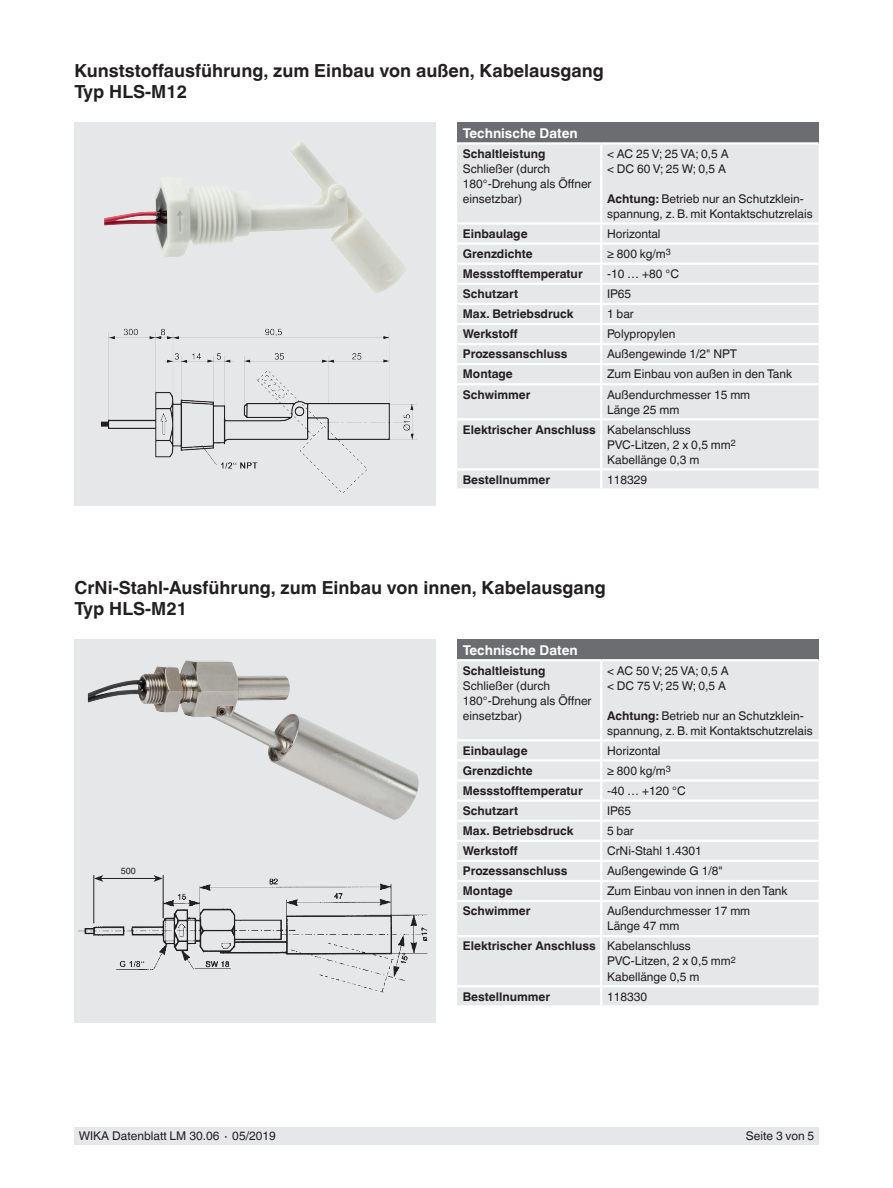
<style>
.page{position:relative;width:893px;height:1188px;background:#fff}
.page>*{position:absolute;margin:0;border:0;box-sizing:border-box;transform-origin:0 0}
.t1{font:700 18px/21px "Helvetica World";color:#231f20}
.t2{font:700 13.5px "Helvetica World";color:#fff}
.t3{font:12px/15px "Helvetica World";color:#231f20}
.t4{font:700 12px "Helvetica World";color:#231f20}
.t5{font:9px "Helvetica World";color:#231f20}
.s1{font-weight:700}
</style>
<div class="page">
<div style="left:74px;top:1128px;width:745px;height:17px;background:#e6e7e9"></div>
<div style="left:74px;top:122px;width:362px;height:384px;background:#e6e7e9"></div>
<div style="left:74px;top:639px;width:362px;height:383px;background:#e6e7e9"></div>
<img style="left:100px;top:328px;width:317px;height:165px">
<img style="left:79px;top:875px;width:349px;height:118px">
<img style="left:88px;top:660px;width:331px;height:160px">
<hr style="left:93px;top:875px;width:1px;height:48px;background:#231f20">
<hr style="left:163px;top:875px;width:1px;height:43px;background:#231f20">
<hr style="left:101px;top:878px;width:55px;height:1px;background:#231f20">
<svg style="left:94px;top:875px;width:9px;height:7px"></svg>
<svg style="left:153px;top:875px;width:10px;height:7px"></svg>
<div style="left:457px;top:122px;width:362px;height:21px;background:#6c6d70"></div>
<div style="left:457px;top:145px;width:362px;height:343px;background:#e6e7e9"></div>
<div style="left:457px;top:285px;width:362px;height:183px;background:#e6e7e9"></div>
<hr style="left:457px;top:222px;width:144px;height:3px;background:#fff">
<hr style="left:457px;top:242px;width:144px;height:3px;background:#fff">
<hr style="left:457px;top:263px;width:144px;height:2px;background:#fff">
<hr style="left:457px;top:283px;width:144px;height:2px;background:#fff">
<hr style="left:457px;top:303px;width:144px;height:2px;background:#fff">
<hr style="left:457px;top:323px;width:144px;height:2px;background:#fff">
<hr style="left:457px;top:343px;width:144px;height:2px;background:#fff">
<hr style="left:457px;top:363px;width:144px;height:2px;background:#fff">
<hr style="left:457px;top:383px;width:144px;height:2px;background:#fff">
<hr style="left:457px;top:418px;width:144px;height:2px;background:#fff">
<hr style="left:457px;top:468px;width:144px;height:3px;background:#fff">
<svg style="left:600px;top:471px;width:2px;height:17px"></svg>
<hr style="left:600px;top:145px;width:2px;height:77px;background:#fff">
<hr style="left:601px;top:222px;width:218px;height:3px;background:#fff">
<hr style="left:601px;top:242px;width:218px;height:3px;background:#fff">
<hr style="left:601px;top:263px;width:218px;height:2px;background:#fff">
<hr style="left:601px;top:283px;width:218px;height:2px;background:#fff">
<svg style="left:600px;top:225px;width:2px;height:158px"></svg>
<hr style="left:601px;top:303px;width:218px;height:2px;background:#fff">
<hr style="left:601px;top:323px;width:218px;height:2px;background:#fff">
<hr style="left:601px;top:343px;width:218px;height:2px;background:#fff">
<hr style="left:601px;top:363px;width:218px;height:2px;background:#fff">
<hr style="left:601px;top:383px;width:218px;height:2px;background:#fff">
<hr style="left:600px;top:385px;width:2px;height:33px;background:#fff">
<hr style="left:601px;top:418px;width:218px;height:2px;background:#fff">
<hr style="left:600px;top:420px;width:2px;height:48px;background:#fff">
<hr style="left:601px;top:468px;width:218px;height:3px;background:#fff">
<hr style="left:457px;top:142px;width:144px;height:3px;background:#fff">
<hr style="left:601px;top:142px;width:218px;height:3px;background:#fff">
<div style="left:457px;top:639px;width:362px;height:21px;background:#6c6d70"></div>
<div style="left:457px;top:661px;width:362px;height:344px;background:#e6e7e9"></div>
<div style="left:457px;top:802px;width:362px;height:183px;background:#e6e7e9"></div>
<hr style="left:457px;top:739px;width:144px;height:2px;background:#fff">
<hr style="left:457px;top:759px;width:144px;height:3px;background:#fff">
<hr style="left:457px;top:779px;width:144px;height:3px;background:#fff">
<hr style="left:457px;top:799px;width:144px;height:3px;background:#fff">
<hr style="left:457px;top:820px;width:144px;height:2px;background:#fff">
<hr style="left:457px;top:840px;width:144px;height:2px;background:#fff">
<hr style="left:457px;top:860px;width:144px;height:2px;background:#fff">
<hr style="left:457px;top:880px;width:144px;height:2px;background:#fff">
<hr style="left:457px;top:900px;width:144px;height:2px;background:#fff">
<hr style="left:457px;top:935px;width:144px;height:2px;background:#fff">
<hr style="left:457px;top:985px;width:144px;height:2px;background:#fff">
<svg style="left:600px;top:987px;width:2px;height:18px"></svg>
<hr style="left:600px;top:661px;width:2px;height:78px;background:#fff">
<hr style="left:601px;top:739px;width:218px;height:2px;background:#fff">
<hr style="left:601px;top:759px;width:218px;height:3px;background:#fff">
<hr style="left:601px;top:779px;width:218px;height:3px;background:#fff">
<hr style="left:601px;top:799px;width:218px;height:3px;background:#fff">
<svg style="left:600px;top:741px;width:2px;height:159px"></svg>
<hr style="left:601px;top:820px;width:218px;height:2px;background:#fff">
<hr style="left:601px;top:840px;width:218px;height:2px;background:#fff">
<hr style="left:601px;top:860px;width:218px;height:2px;background:#fff">
<hr style="left:601px;top:880px;width:218px;height:2px;background:#fff">
<hr style="left:601px;top:900px;width:218px;height:2px;background:#fff">
<hr style="left:600px;top:902px;width:2px;height:33px;background:#fff">
<hr style="left:601px;top:935px;width:218px;height:2px;background:#fff">
<hr style="left:600px;top:937px;width:2px;height:48px;background:#fff">
<hr style="left:601px;top:985px;width:218px;height:2px;background:#fff">
<hr style="left:457px;top:659px;width:144px;height:2px;background:#fff">
<hr style="left:601px;top:659px;width:218px;height:2px;background:#fff">
<img style="left:104px;top:141px;width:303px;height:152px">
<h1 class="t1" style="left:74px;top:60px;width:531px">Kunststoffausführung, zum Einbau von außen, Kabelausgang<br>Typ HLS-M12</h1>
<p class="t2" style="left:463px;top:125px;width:116px">Technische Daten</p>
<p class="t4" style="left:463px;top:147px;width:84px">Schaltleistung</p>
<p class="t3" style="left:463px;top:161px;width:130px">Schließer (durch<br>180°-Drehung als Öffner einsetzbar)</p>
<p class="t3" style="left:607px;top:146px;width:123px">&lt; AC 25 V; 25 VA; 0,5 A &lt; DC 60 V; 25 W; 0,5 A</p>
<p class="t3" style="left:607px;top:191px;width:207px"><span class="s1">Achtung:</span> Betrieb nur an Schutzklein&shy;spannung, z. B. mit Kontaktschutzrelais</p>
<p class="t4" style="left:463px;top:227px;width:66px">Einbaulage</p>
<p class="t3" style="left:607px;top:226px;width:55px">Horizontal</p>
<p class="t4" style="left:463px;top:247px;width:71px">Grenzdichte</p>
<p class="t3" style="left:607px;top:246px;width:65px">≥ 800 kg/m<sup>3</sup></p>
<p class="t4" style="left:463px;top:267px;width:121px">Messstofftemperatur</p>
<p class="t3" style="left:607px;top:266px;width:73px">-10 … +80 °C</p>
<p class="t4" style="left:463px;top:287px;width:57px">Schutzart</p>
<p class="t3" style="left:607px;top:286px;width:26px">IP65</p>
<p class="t4" style="left:463px;top:307px;width:112px">Max. Betriebsdruck</p>
<p class="t3" style="left:607px;top:307px;width:28px">1 bar</p>
<p class="t4" style="left:463px;top:327px;width:56px">Werkstoff</p>
<p class="t3" style="left:607px;top:327px;width:70px">Polypropylen</p>
<p class="t4" style="left:463px;top:347px;width:106px">Prozessanschluss</p>
<p class="t3" style="left:607px;top:347px;width:132px">Außengewinde 1/2" NPT</p>
<p class="t4" style="left:463px;top:367px;width:51px">Montage</p>
<p class="t3" style="left:607px;top:367px;width:187px">Zum Einbau von außen in den Tank</p>
<p class="t4" style="left:463px;top:387px;width:69px">Schwimmer</p>
<p class="t3" style="left:607px;top:387px;width:145px">Außendurchmesser 15 mm<br>Länge 25 mm</p>
<p class="t3" style="left:607px;top:422px;width:130px;text-indent:-144px"><span class="s1">Elektrischer Anschluss</span> Kabelanschluss<br>PVC-Litzen, 2 x 0,5 mm<sup>2<br></sup>Kabellänge 0,3 m</p>
<p class="t4" style="left:463px;top:473px;width:89px">Bestellnummer</p>
<p class="t3" style="left:607px;top:472px;width:42px">118329</p>
<h1 class="t1" style="left:74px;top:577px;width:533px">CrNi-Stahl-Ausführung, zum Einbau von innen, Kabelausgang<br>Typ HLS-M21</h1>
<p class="t2" style="left:463px;top:642px;width:116px">Technische Daten</p>
<p class="t4" style="left:463px;top:663px;width:84px">Schaltleistung</p>
<p class="t3" style="left:463px;top:678px;width:130px">Schließer (durch<br>180°-Drehung als Öffner einsetzbar)</p>
<p class="t3" style="left:607px;top:663px;width:123px">&lt; AC 50 V; 25 VA; 0,5 A &lt; DC 75 V; 25 W; 0,5 A</p>
<p class="t3" style="left:607px;top:708px;width:207px"><span class="s1">Achtung:</span> Betrieb nur an Schutzklein&shy;spannung, z. B. mit Kontaktschutzrelais</p>
<p class="t5" style="left:121px;top:866px;width:17px">500</p>
<p class="t4" style="left:463px;top:744px;width:66px">Einbaulage</p>
<p class="t3" style="left:607px;top:743px;width:55px">Horizontal</p>
<p class="t4" style="left:463px;top:764px;width:71px">Grenzdichte</p>
<p class="t3" style="left:607px;top:763px;width:65px">≥ 800 kg/m<sup>3</sup></p>
<p class="t4" style="left:463px;top:784px;width:121px">Messstofftemperatur</p>
<p class="t3" style="left:607px;top:783px;width:80px">-40 … +120 °C</p>
<p class="t4" style="left:463px;top:804px;width:57px">Schutzart</p>
<p class="t3" style="left:607px;top:803px;width:26px">IP65</p>
<p class="t4" style="left:463px;top:824px;width:112px">Max. Betriebsdruck</p>
<p class="t3" style="left:607px;top:823px;width:28px">5 bar</p>
<p class="t4" style="left:463px;top:844px;width:56px">Werkstoff</p>
<p class="t3" style="left:607px;top:843px;width:96px">CrNi-Stahl 1.4301</p>
<p class="t4" style="left:463px;top:864px;width:106px">Prozessanschluss</p>
<p class="t3" style="left:607px;top:864px;width:117px">Außengewinde G 1/8"</p>
<p class="t4" style="left:463px;top:884px;width:51px">Montage</p>
<p class="t3" style="left:607px;top:884px;width:182px">Zum Einbau von innen in den Tank</p>
<p class="t4" style="left:463px;top:904px;width:69px">Schwimmer</p>
<p class="t3" style="left:607px;top:904px;width:145px">Außendurchmesser 17 mm<br>Länge 47 mm</p>
<p class="t3" style="left:607px;top:939px;width:130px;text-indent:-144px"><span class="s1">Elektrischer Anschluss</span> Kabelanschluss<br>PVC-Litzen, 2 x 0,5 mm<sup>2<br></sup>Kabellänge 0,5 m</p>
<p class="t4" style="left:463px;top:989px;width:89px">Bestellnummer</p>
<p class="t3" style="left:607px;top:989px;width:42px">118330</p>
<p class="t3" style="left:79px;top:1129px;width:199px">WIKA Datenblatt LM 30.06 ∙ 05/2019</p>
<p class="t3" style="left:746px;top:1129px;width:70px">Seite 3 von 5</p>
</div>
